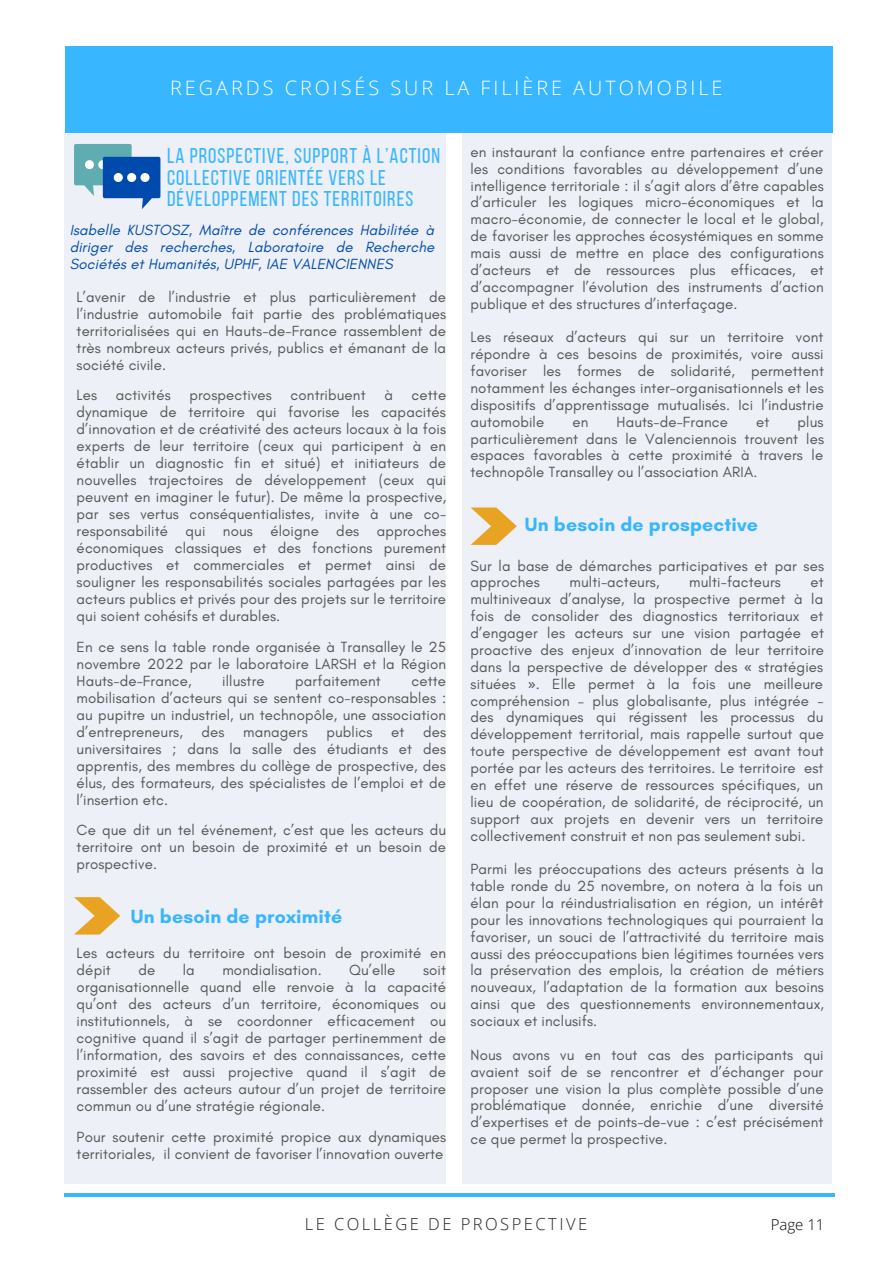
<style>
.page{position:relative;width:893px;height:1264px;background:#fff}
.page>*{position:absolute;margin:0;border:0;box-sizing:border-box;transform-origin:0 0}
.t1{font:21.3px/21.3px "Bebas Neue";letter-spacing:.05em;color:#38b6ff}
.t2{font:300 19.8px "Open Sans";letter-spacing:.15em;color:#fff}
.t3{font:700 19.5px "Glacial Indifference";letter-spacing:.01em;color:#38b6ff}
.t4{font:300 16.5px "Open Sans";letter-spacing:.15em;color:#222}
.t5{font:15px/16.8px "Glacial Indifference";letter-spacing:.01em;color:#545454;text-align:justify}
.t6{font:italic 15px/16.8px "Glacial Indifference";letter-spacing:.01em;color:#004aad;text-align:justify}
.t7{font:300 15px "Open Sans";color:#000}
.s1{font-family:"Noto Sans"}
</style>
<div class="page">
<div style="left:64px;top:133px;width:381px;height:1050px;background:#edf0f7"></div>
<div style="left:462px;top:133px;width:369px;height:1050px;background:#edf0f7"></div>
<div style="left:66px;top:46px;width:766px;height:87px;background:#38b6ff"></div>
<hr style="left:64px;top:1193px;width:770px;height:3px;background:#38b6ff">
<svg style="left:74px;top:144px;width:86px;height:65px"></svg>
<div style="left:114px;top:173px;width:9px;height:9px;background:#fff;border-radius:50%"></div>
<div style="left:127px;top:173px;width:9px;height:9px;background:#fff;border-radius:50%"></div>
<div style="left:140px;top:173px;width:9px;height:9px;background:#fff;border-radius:50%"></div>
<svg style="left:74px;top:897px;width:46px;height:37px"></svg>
<svg style="left:470px;top:507px;width:47px;height:38px"></svg>
<h2 class="t2" style="left:170px;top:74px;width:553px">REGARDS CROISÉS SUR LA FILIÈRE AUTOMOBILE</h2>
<h1 class="t1" style="left:167px;top:147px;width:274px">LA PROSPECTIVE, SUPPORT À L’ACTION<br>COLLECTIVE ORIENTÉE VERS LE<br>DÉVELOPPEMENT DES TERRITOIRES</h1>
<p class="t6" style="left:70px;top:222px;width:366px">Isabelle KUSTOSZ, Maître de conférences Habilitée à diriger des recherches, Laboratoire de Recherche Sociétés et Humanités, UPHF, IAE VALENCIENNES</p>
<p class="t5" style="left:77px;top:288px;width:371px">L’avenir de l’industrie et plus particulièrement de l’industrie automobile fait partie des problématiques territorialisées qui en Hauts-de-France rassemblent de très nombreux acteurs privés, publics et émanant de la société civile.</p>
<p class="t5" style="left:77px;top:386px;width:371px">Les activités prospectives contribuent à cette dynamique de territoire qui favorise les capacités d’innovation et de créativité des acteurs locaux à la fois experts de leur territoire (ceux qui participent à en établir un diagnostic fin et situé) et initiateurs de nouvelles trajectoires de développement (ceux qui peuvent en imaginer le futur). De même la prospective, par ses vertus conséquentialistes, invite à une co&shy;responsabilité qui nous éloigne des approches économiques classiques et des fonctions purement productives et commerciales et permet ainsi de souligner les responsabilités sociales partagées par les acteurs publics et privés pour des projets sur le territoire qui soient cohésifs et durables.</p>
<p class="t5" style="left:77px;top:638px;width:371px">En ce sens la table ronde organisée à Transalley le 25 novembre 2022 par le laboratoire LARSH et la Région Hauts-de-France,</p>
<p class="t5" style="left:222px;top:672px;width:44px">illustre</p>
<p class="t5" style="left:295px;top:672px;width:87px">parfaitement</p>
<p class="t5" style="left:77px;top:672px;width:371px;text-indent:335px">cette mobilisation d’acteurs qui se sentent co-responsables : au pupitre un industriel, un technopôle, une association d’entrepreneurs, des managers publics et des universitaires ; dans la salle des étudiants et des apprentis, des membres du collège de prospective, des élus, des formateurs, des spécialistes de l’emploi et de l’insertion etc.</p>
<p class="t5" style="left:77px;top:821px;width:371px">Ce que dit un tel événement, c’est que les acteurs du territoire ont un besoin de proximité et un besoin de prospective.</p>
<h3 class="t3" style="left:131px;top:904px;width:213px">Un besoin de proximité</h3>
<p class="t5" style="left:77px;top:944px;width:371px">Les acteurs du territoire ont besoin de proximité en dépit</p>
<p class="t5" style="left:138px;top:961px;width:18px">de</p>
<p class="t5" style="left:183px;top:961px;width:13px">la</p>
<p class="t5" style="left:222px;top:961px;width:101px">mondialisation.</p>
<p class="t5" style="left:349px;top:961px;width:48px">Qu’elle</p>
<p class="t5" style="left:77px;top:961px;width:371px;text-indent:346px">soit organisationnelle quand elle renvoie à la capacité qu’ont des acteurs d’un territoire, économiques ou institutionnels, à se coordonner efficacement ou cognitive quand il s’agit de partager pertinemment de l’information, des savoirs et des connaissances, cette proximité est aussi projective quand il s’agit de rassembler des acteurs autour d’un projet de territoire commun ou d’une stratégie régionale.</p>
<p class="t5" style="left:77px;top:1127px;width:371px">Pour soutenir cette proximité propice aux dynamiques territoriales, il convient de favoriser l’innovation ouverte</p>
<p class="t5" style="left:470px;top:143px;width:355px">en instaurant la confiance entre partenaires et créer les conditions favorables au développement d’une intelligence territoriale : il s’agit alors d’être capables d’articuler les logiques micro-économiques et la macro-économie, de connecter le local et le global, de favoriser les approches écosystémiques en somme mais aussi de mettre en place des configurations d’acteurs et de ressources plus efficaces, et d’accompagner l’évolution des instruments d’action publique et des structures d’interfaçage.</p>
<p class="t5" style="left:470px;top:329px;width:355px">Les réseaux d’acteurs qui sur un territoire vont répondre à ces besoins de proximités, voire aussi favoriser les formes de solidarité, permettent notamment les échanges inter-organisationnels et les dispositifs d’apprentissage mutualisés. Ici l’industrie automobile</p>
<p class="t5" style="left:470px;top:413px;width:355px;text-indent:327px">plus particulièrement dans le Valenciennois trouvent les espaces favorables à cette proximité à travers le technopôle Transalley ou l’association ARIA.</p>
<h3 class="t3" style="left:525px;top:512px;width:234px">Un besoin de prospective</h3>
<p class="t5" style="left:470px;top:557px;width:355px">Sur la base de démarches participatives et par ses approches</p>
<p class="t5" style="left:572px;top:413px;width:17px">en</p>
<p class="t5" style="left:616px;top:413px;width:113px">Hauts-de-France</p>
<p class="t5" style="left:756px;top:413px;width:15px">et</p>
<p class="t5" style="left:569px;top:574px;width:91px">multi-acteurs,</p>
<p class="t5" style="left:689px;top:574px;width:93px">multi-facteurs</p>
<p class="t5" style="left:470px;top:574px;width:355px;text-indent:340px">et multiniveaux d’analyse, la prospective permet à la fois de consolider des diagnostics territoriaux et d’engager les acteurs sur une vision partagée et proactive des enjeux d’innovation de leur territoire dans la perspective de développer des <span class="s1">«</span> stratégies situées <span class="s1">»</span>. Elle permet à la fois une meilleure compréhension – plus globalisante, plus intégrée - des dynamiques qui régissent les processus du développement territorial, mais rappelle surtout que toute perspective de développement est avant tout portée par les acteurs des territoires. Le territoire est en effet une réserve de ressources spécifiques, un lieu de coopération, de solidarité, de réciprocité, un support aux projets en devenir vers un territoire collectivement construit et non pas seulement subi.</p>
<p class="t5" style="left:470px;top:860px;width:355px">Parmi les préoccupations des acteurs présents à la table ronde du 25 novembre, on notera à la fois un élan pour la réindustrialisation en région, un intérêt pour les innovations technologiques qui pourraient la favoriser, un souci de l’attractivité du territoire mais aussi des préoccupations bien légitimes tournées vers la préservation des emplois, la création de métiers nouveaux, l’adaptation de la formation aux besoins ainsi que des questionnements environnementaux, sociaux et inclusifs.</p>
<p class="t5" style="left:470px;top:1046px;width:355px">Nous avons vu en tout cas des participants qui avaient soif de se rencontrer et d’échanger pour proposer une vision la plus complète possible d’une problématique donnée, enrichie d’une diversité d’expertises et de points-de-vue : c’est précisément ce que permet la prospective.</p>
<p class="t4" style="left:305px;top:1212px;width:284px">LE COLLÈGE DE PROSPECTIVE</p>
<p class="t7" style="left:770px;top:1213px;width:55px">Page 11</p>
</div>
